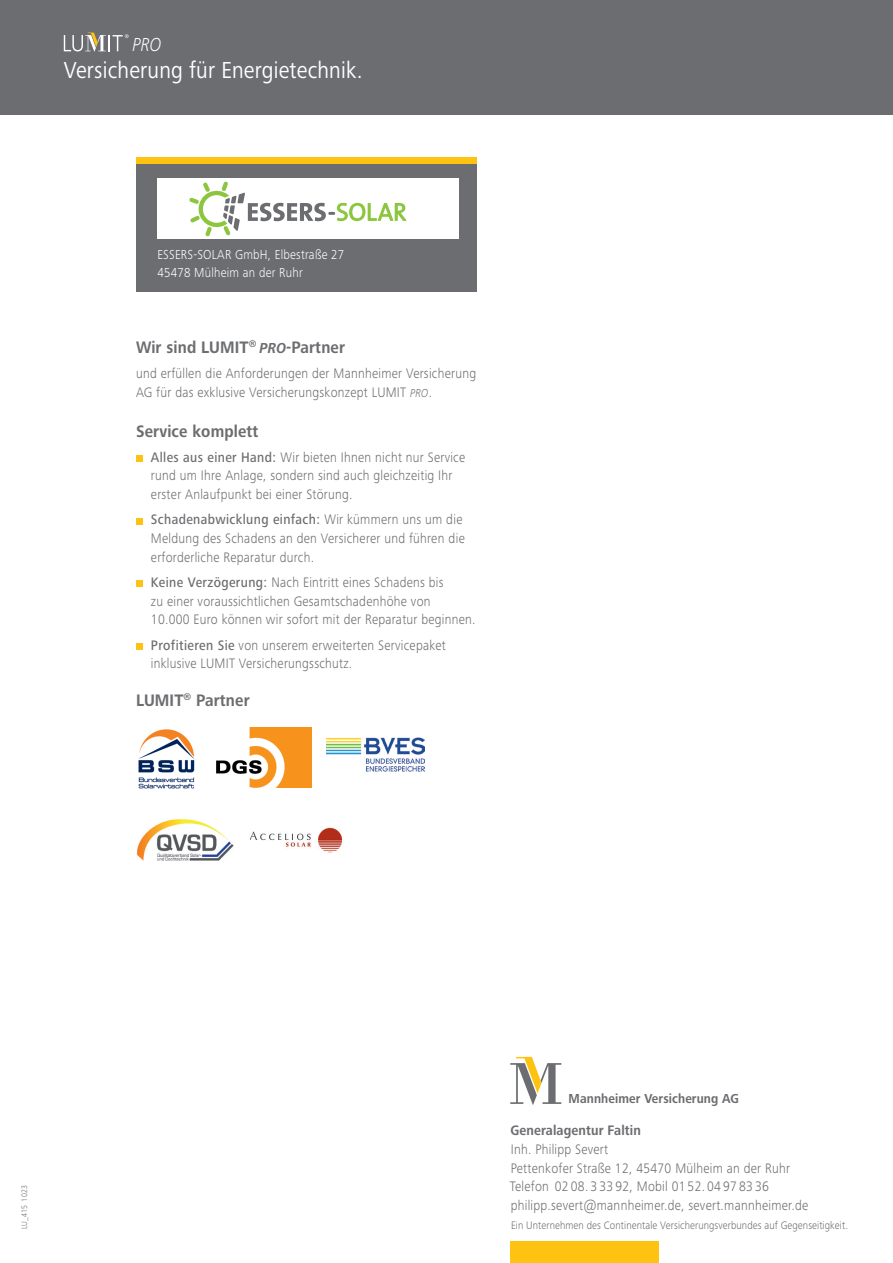
<style>
.page{position:relative;width:893px;height:1263px;background:#fff}
.page>*{position:absolute;margin:0;border:0;box-sizing:border-box;transform-origin:0 0}
.t1{font:24px "Frutiger Next Pro";letter-spacing:.01em;color:#fff;scale:.9 1}
.t2{font:italic 300 19.5px "Frutiger Next Pro";color:#fff;scale:.9 1}
.t3{font:700 17.25px "Frutiger Next Pro";letter-spacing:.01em;color:#6c6d70;scale:.9 1}
.t4{font:300 14.25px/18.8px "Frutiger Next Pro";letter-spacing:.02em;color:#6c6d70;scale:.9 1}
.t5{font:700 14.25px "Frutiger Next Pro";letter-spacing:.01em;color:#6c6d70;scale:.9 1}
.t6{font:300 13.5px/18px "Frutiger Next Pro";letter-spacing:.02em;color:#fff;scale:.9 1}
.t7{font:700 13.5px "Frutiger Next Pro";letter-spacing:.01em;color:#6c6d70;scale:.9 1}
.t8{font:300 11.25px "Frutiger Next Pro";letter-spacing:.01em;color:#6c6d70;scale:.9 1}
.t9{font:300 8.25px "Frutiger Next Pro";letter-spacing:.02em;color:#6c6d70;scale:.9 1}
.s1{font-style:italic;font-size:15px}
.s2{font-style:italic;font-size:12px}
.s3{font-weight:500}
</style>
<div class="page">
<img style="left:138px;top:729px;width:57px;height:60px">
<img style="left:217px;top:727px;width:95px;height:60px">
<div style="left:136px;top:455px;width:6px;height:7px;background:#fec210"></div>
<svg style="left:136px;top:518px;width:6px;height:6px"></svg>
<div style="left:136px;top:580px;width:6px;height:7px;background:#fec210"></div>
<svg style="left:136px;top:643px;width:6px;height:6px"></svg>
<div style="left:510px;top:1242px;width:149px;height:21px;background:#fec210"></div>
<img style="left:327px;top:738px;width:97px;height:34px">
<img style="left:137px;top:819px;width:97px;height:42px">
<img style="left:250px;top:827px;width:93px;height:26px">
<svg style="left:510px;top:1057px;width:51px;height:48px"></svg>
<div style="left:136px;top:164px;width:340px;height:127px;background:#6c6d70"></div>
<div style="left:136px;top:157px;width:340px;height:7px;background:#fec210"></div>
<div style="left:157px;top:179px;width:302px;height:60px;background:#fff"></div>
<svg style="left:189px;top:181px;width:217px;height:55px"></svg>
<div style="left:0;top:0;width:893px;height:115px;background:#6c6d70"></div>
<svg style="left:64px;top:33px;width:65px;height:19px"></svg>
<h2 class="t2" style="left:132px;top:34px;width:34px">PRO</h2>
<h1 class="t1" style="left:64px;top:57px;width:333px">Versicherung für Energietechnik.</h1>
<p class="t6" style="left:157px;top:245px;width:209px">ESSERS-SOLAR GmbH, Elbestraße 27<br>45478 Mülheim an der Ruhr</p>
<p class="t3" style="left:136px;top:337px;width:234px">Wir sind LUMIT<sup>®</sup> <span class="s1">PRO</span>-Partner</p>
<p class="t4" style="left:136px;top:364px;width:379px">und erfüllen die Anforderungen der Mannheimer Versicherung<br>AG für das exklusive Versicherungskonzept LUMIT <span class="s2">PRO</span>.</p>
<p class="t3" style="left:136px;top:421px;width:137px">Service komplett</p>
<p class="t4" style="left:151px;top:447px;width:351px"><span class="s3">Alles aus einer Hand:</span> Wir bieten Ihnen nicht nur Service rund um Ihre Anlage, sondern sind auch gleichzeitig Ihr erster Anlaufpunkt bei einer Störung.</p>
<p class="t4" style="left:151px;top:510px;width:350px"><span class="s3">Schadenabwicklung einfach:</span> Wir kümmern uns um die<br>Meldung des Schadens an den Versicherer und führen die erforderliche Reparatur durch.</p>
<p class="t4" style="left:151px;top:573px;width:362px"><span class="s3">Keine Verzögerung:</span> Nach Eintritt eines Schadens bis<br>zu einer voraussichtlichen Gesamtschadenhöhe von<br>10.000 Euro können wir sofort mit der Reparatur beginnen.</p>
<p class="t4" style="left:151px;top:635px;width:329px"><span class="s3">Profitieren Sie</span> von unserem erweiterten Servicepaket inklusive LUMIT Versicherungsschutz.</p>
<p class="t3" style="left:136px;top:690px;width:128px">LUMIT<sup>®</sup> Partner</p>
<p class="t9" style="left:20px;top:1229px;width:50px;rotate:-90deg">LU_415 1023</p>
<p class="t7" style="left:569px;top:1091px;width:191px">Mannheimer Versicherung AG</p>
<p class="t5" style="left:510px;top:1122px;width:146px">Generalagentur Faltin</p>
<p class="t4" style="left:510px;top:1140px;width:333px">Inh. Philipp Severt<br>Pettenkofer Straße 12, 45470 Mülheim an der Ruhr Telefon 02 08. 3 33 92, Mobil 01 52. 04 97 83 36 philipp.severt@mannheimer.de, severt.mannheimer.de</p>
<p class="t8" style="left:511px;top:1219px;width:376px">Ein Unternehmen des Continentale Versicherungsverbundes auf Gegenseitigkeit.</p>
</div>
